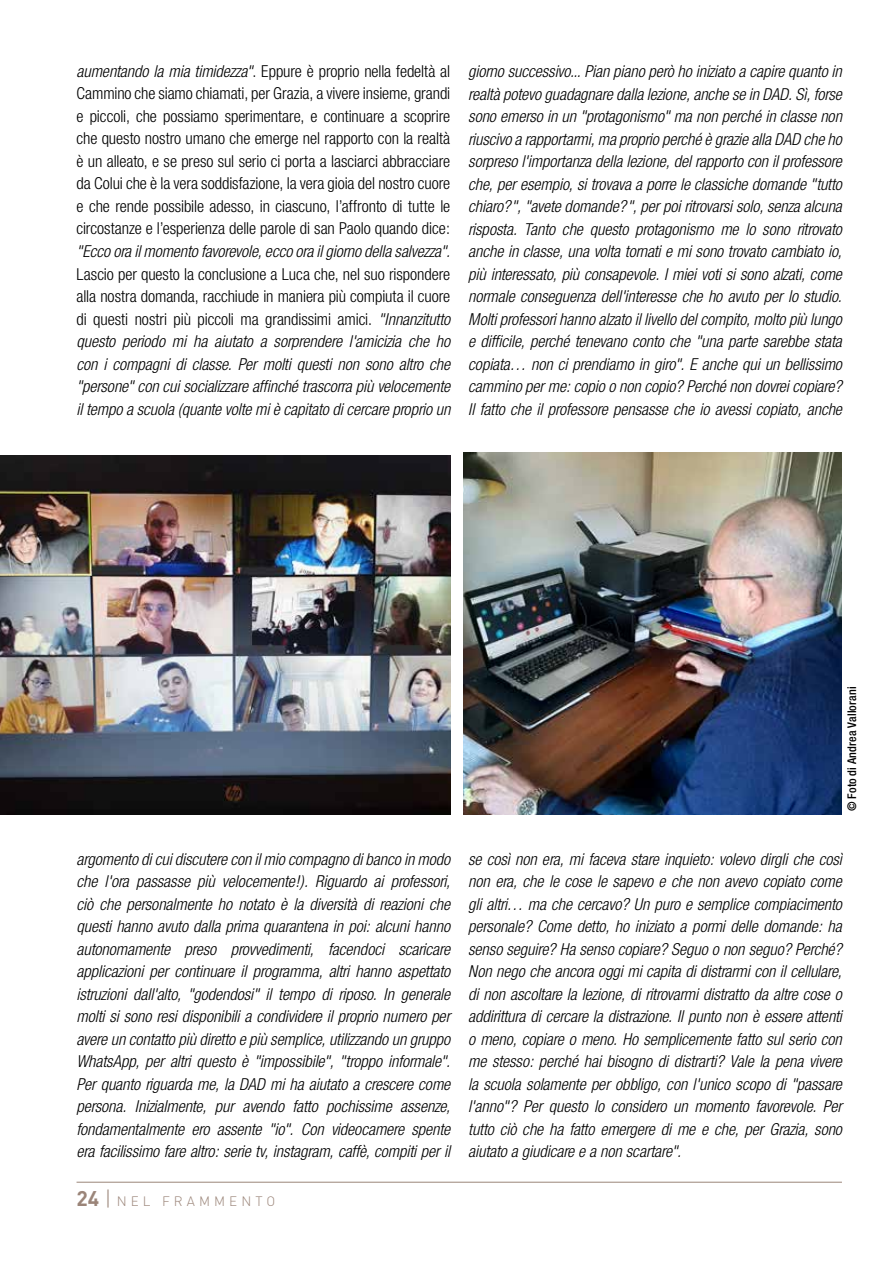
<style>
.page{position:relative;width:893px;height:1263px;background:#fff}
.page>*{position:absolute;margin:0;border:0;box-sizing:border-box;transform-origin:0 0}
.t1{font:italic 300 condensed 16.5px/22.5px "Helvetica Neue";letter-spacing:-.005em;color:#000;text-align:justify}
.t2{font:300 condensed 16.5px/22.5px "Helvetica Neue";letter-spacing:-.005em;color:#000;text-align:justify}
.t3{font:300 13.5px "DIN";letter-spacing:.3em;color:#9b8579}
.t4{font:500 condensed 12px "Helvetica Neue";letter-spacing:.015em;color:#000}
.s1{font-style:italic}
.s2{font-style:normal}
.s3{font-weight:700;font-size:21px}
.s4{font-size:21px}
</style>
<div class="page">
<hr style="left:77px;top:1182px;width:765px;height:1px;background:#9b8579">
<img style="left:463px;top:453px;width:379px;height:361px">
<img style="left:0;top:455px;width:451px;height:359px">
<p class="t2" style="left:77px;top:60px;width:375px"><span class="s1">aumentando la mia timidezza"</span>. Eppure è proprio nella fedeltà al Cammino che siamo chiamati, per Grazia, a vivere insieme, grandi e piccoli, che possiamo sperimentare, e continuare a scoprire che questo nostro umano che emerge nel rapporto con la realtà è un alleato, e se preso sul serio ci porta a lasciarci abbracciare da Colui che è la vera soddisfazione, la vera gioia del nostro cuore e che rende possibile adesso, in ciascuno, l’affronto di tutte le circostanze e l’esperienza delle parole di san Paolo quando dice:</p>
<p class="t1" style="left:77px;top:240px;width:375px">"Ecco ora il momento favorevole, ecco ora il giorno della salvezza".</p>
<p class="t1" style="left:77px;top:262px;width:375px"><span class="s2">Lascio per questo la conclusione a Luca che, nel suo rispondere alla nostra domanda, racchiude in maniera più compiuta il cuore di questi nostri più piccoli ma grandissimi amici.</span> "Innanzitutto questo periodo mi ha aiutato a sorprendere l'amicizia che ho con i compagni di classe. Per molti questi non sono altro che "persone" con cui socializzare affinché trascorra più velocemente il tempo a scuola (quante volte mi è capitato di cercare proprio un</p>
<p class="t1" style="left:468px;top:60px;width:375px">giorno successivo... Pian piano però ho iniziato a capire quanto in realtà potevo guadagnare dalla lezione, anche se in DAD. Sì, forse sono emerso in un "protagonismo" ma non perché in classe non riuscivo a rapportarmi, ma proprio perché è grazie alla DAD che ho sorpreso l'importanza della lezione, del rapporto con il professore che, per esempio, si trovava a porre le classiche domande "tutto chiaro?", "avete domande?", per poi ritrovarsi solo, senza alcuna risposta. Tanto che questo protagonismo me lo sono ritrovato anche in classe, una volta tornati e mi sono trovato cambiato io, più interessato, più consapevole. I miei voti si sono alzati, come normale conseguenza dell'interesse che ho avuto per lo studio.<br>Molti professori hanno alzato il livello del compito, molto più lungo e difficile, perché tenevano conto che "una parte sarebbe stata copiata… non ci prendiamo in giro". E anche qui un bellissimo cammino per me: copio o non copio? Perché non dovrei copiare?<br>Il fatto che il professore pensasse che io avessi copiato, anche</p>
<p class="t4" style="left:845px;top:811px;width:126px;rotate:-90deg">© Foto di Andrea Vallorani</p>
<p class="t1" style="left:77px;top:847px;width:375px">argomento di cui discutere con il mio compagno di banco in modo che l'ora passasse più velocemente!). Riguardo ai professori, ciò che personalmente ho notato è la diversità di reazioni che questi hanno avuto dalla prima quarantena in poi: alcuni hanno autonomamente preso provvedimenti, facendoci scaricare applicazioni per continuare il programma, altri hanno aspettato istruzioni dall'alto, "godendosi" il tempo di riposo. In generale molti si sono resi disponibili a condividere il proprio numero per avere un contatto più diretto e più semplice, utilizzando un gruppo WhatsApp, per altri questo è "impossibile", "troppo informale".<br>Per quanto riguarda me, la DAD mi ha aiutato a crescere come persona. Inizialmente, pur avendo fatto pochissime assenze, fondamentalmente ero assente "io". Con videocamere spente era facilissimo fare altro: serie tv, instagram, caffè, compiti per il</p>
<p class="t3" style="left:77px;top:1193px;width:200px"><span class="s3">24</span> <span class="s4">|</span> NEL FRAMMENTO</p>
<p class="t1" style="left:468px;top:847px;width:375px">se così non era, mi faceva stare inquieto: volevo dirgli che così non era, che le cose le sapevo e che non avevo copiato come gli altri… ma che cercavo? Un puro e semplice compiacimento personale? Come detto, ho iniziato a pormi delle domande: ha senso seguire? Ha senso copiare? Seguo o non seguo? Perché?<br>Non nego che ancora oggi mi capita di distrarmi con il cellulare, di non ascoltare la lezione, di ritrovarmi distratto da altre cose o addirittura di cercare la distrazione. Il punto non è essere attenti o meno, copiare o meno. Ho semplicemente fatto sul serio con me stesso: perché hai bisogno di distrarti? Vale la pena vivere la scuola solamente per obbligo, con l'unico scopo di "passare l'anno"? Per questo lo considero un momento favorevole. Per tutto ciò che ha fatto emergere di me e che, per Grazia, sono aiutato a giudicare e a non scartare".</p>
</div>
